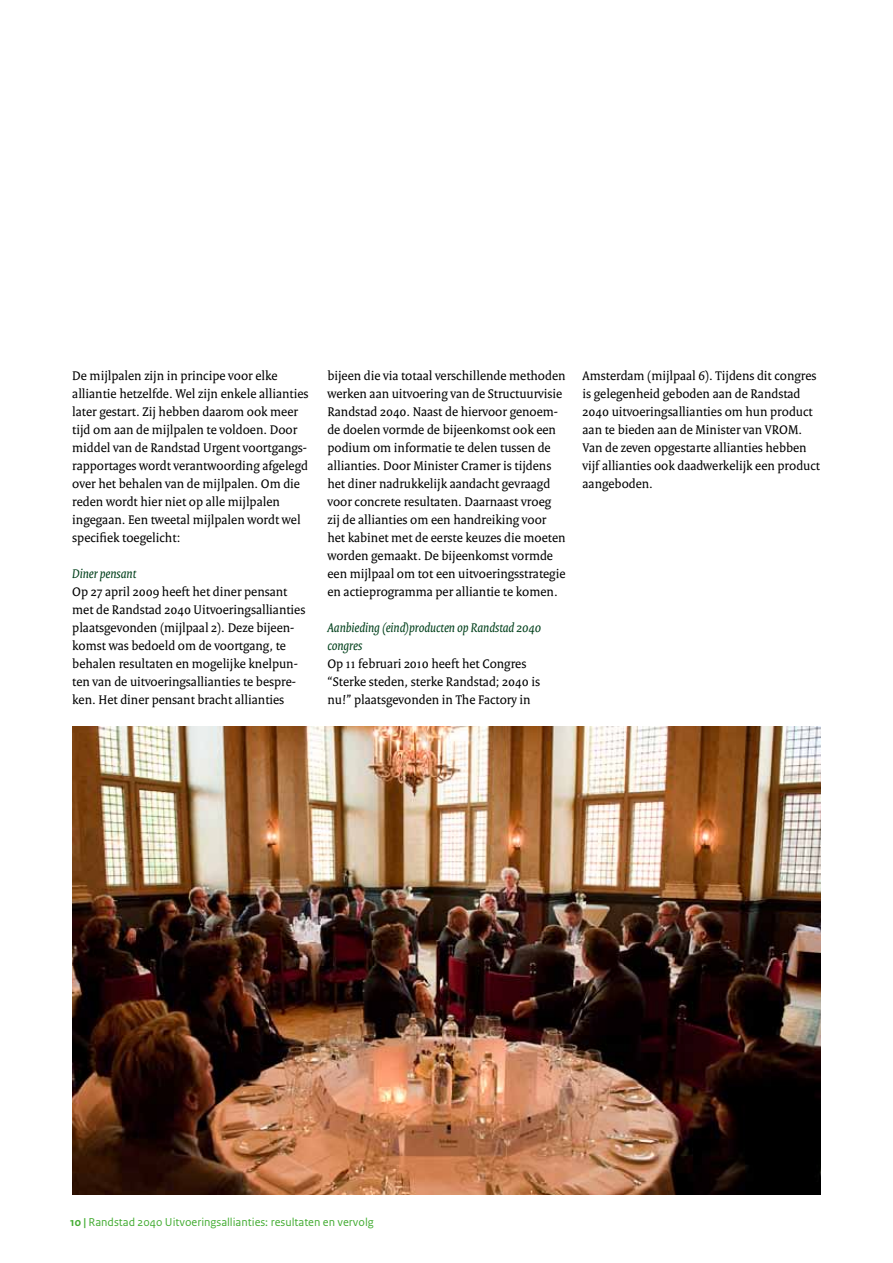
<style>
.page{position:relative;width:893px;height:1263px;background:#fff}
.page>*{position:absolute;margin:0;border:0;box-sizing:border-box;transform-origin:0 0}
.t1{font:13.5px/18px "Rijksoverheid Serif";color:#000}
.t2{font:italic 13.5px/18px "Rijksoverheid Serif";color:#00401b}
.t3{font:12px "Rijksoverheid Sans Text";color:#43ac32}
.s1{font-weight:700}
</style>
<div class="page">
<img style="left:72px;top:727px;width:749px;height:468px">
<p class="t1" style="left:72px;top:366px;width:238px">De mijlpalen zijn in principe voor elke alliantie hetzelfde. Wel zijn enkele allianties later gestart. Zij hebben daarom ook meer tijd om aan de mijlpalen te voldoen. Door middel van de Randstad Urgent voortgangs&shy;rapportages wordt verantwoording afgelegd over het behalen van de mijlpalen. Om die reden wordt hier niet op alle mijlpalen ingegaan. Een tweetal mijlpalen wordt wel specifiek toegelicht:</p>
<p class="t2" style="left:72px;top:564px;width:65px">Diner pensant</p>
<p class="t1" style="left:72px;top:582px;width:235px">Op 27 april 2009 heeft het diner pensant met de Randstad 2040 Uitvoeringsallianties plaatsgevonden (mijlpaal 2). Deze bijeen&shy;komst was bedoeld om de voortgang, te behalen resultaten en mogelijke knelpun&shy;ten van de uitvoeringsallianties te bespre&shy;ken. Het diner pensant bracht allianties</p>
<p class="t1" style="left:327px;top:366px;width:240px">bijeen die via totaal verschillende methoden werken aan uitvoering van de Structuurvisie Randstad 2040. Naast de hiervoor genoem&shy;de doelen vormde de bijeenkomst ook een podium om informatie te delen tussen de allianties. Door Minister Cramer is tijdens het diner nadrukkelijk aandacht gevraagd voor concrete resultaten. Daarnaast vroeg zij de allianties om een handreiking voor het kabinet met de eerste keuzes die moeten worden gemaakt. De bijeenkomst vormde een mijlpaal om tot een uitvoeringsstrategie en actieprogramma per alliantie te komen.</p>
<p class="t2" style="left:327px;top:618px;width:215px">Aanbieding (eind)producten op Randstad 2040 congres</p>
<p class="t1" style="left:327px;top:654px;width:214px">Op 11 februari 2010 heeft het Congres “Sterke steden, sterke Randstad; 2040 is nu!” plaatsgevonden in The Factory in</p>
<p class="t1" style="left:583px;top:366px;width:239px">Amsterdam (mijlpaal 6). Tijdens dit congres is gelegenheid geboden aan de Randstad 2040 uitvoeringsallianties om hun product aan te bieden aan de Minister van VROM.<br>Van de zeven opgestarte allianties hebben vijf allianties ook daadwerkelijk een product aangeboden.</p>
<p class="t3" style="left:70px;top:1215px;width:305px"><span class="s1">10 |</span> Randstad 2040 Uitvoeringsallianties: resultaten en vervolg</p>
</div>
